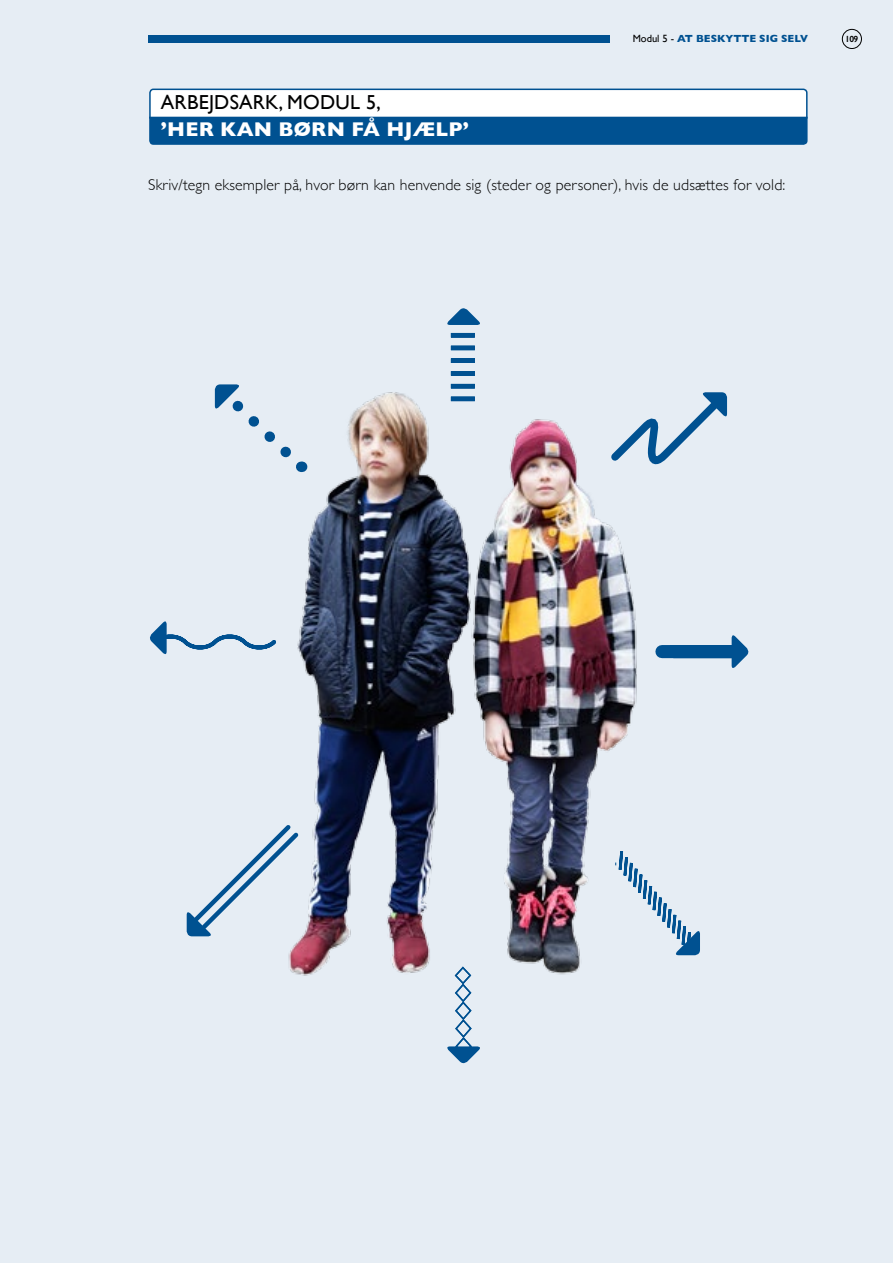
<style>
.page{position:relative;width:893px;height:1263px;background:#e6edf4}
.page>*{position:absolute;margin:0;border:0;box-sizing:border-box;transform-origin:0 0}
.t1{font:700 20.25px "Gill Sans";letter-spacing:.01em;color:#fff}
.t2{font:20.25px "Gill Sans";letter-spacing:.01em;color:#000}
.t3{font:300 15.75px "Gill Sans";letter-spacing:.01em;color:#000}
.t4{font:700 10.5px "Gill Sans";color:#005191}
.t5{font:600 9px "Gill Sans";color:#000}
.s1{font-weight:400;color:#000}
</style>
<div class="page">
<div style="left:148px;top:35px;width:462px;height:8px;background:#005191"></div>
<div style="left:842px;top:29px;width:20px;height:20px;border:1px solid #000;border-radius:50%"></div>
<svg style="left:149px;top:88px;width:659px;height:57px;background:#79a4c5"></svg>
<img style="left:288px;top:383px;width:408px;height:593px">
<svg style="left:604px;top:386px;width:124px;height:85px"></svg>
<svg style="left:215px;top:384px;width:93px;height:90px"></svg>
<svg style="left:732px;top:635px;width:17px;height:33px"></svg>
<svg style="left:187px;top:821px;width:115px;height:115px"></svg>
<svg style="left:612px;top:848px;width:88px;height:107px"></svg>
<svg style="left:447px;top:308px;width:33px;height:17px"></svg>
<hr style="left:451px;top:397px;width:24px;height:4px;background:#005191">
<hr style="left:451px;top:384px;width:24px;height:4px;background:#005191">
<div style="left:451px;top:371px;width:24px;height:5px;background:#005191"></div>
<div style="left:451px;top:358px;width:24px;height:5px;background:#005191"></div>
<hr style="left:451px;top:346px;width:24px;height:4px;background:#005191">
<hr style="left:451px;top:333px;width:24px;height:4px;background:#005191">
<svg style="left:445px;top:965px;width:37px;height:99px"></svg>
<svg style="left:150px;top:621px;width:126px;height:34px"></svg>
<div style="left:662px;top:645px;width:75px;height:13px;background:#005191"></div>
<p class="t4" style="left:633px;top:31px;width:177px"><span class="s1">Modul 5 -</span> AT BESKYTTE SIG SELV</p>
<p class="t5" style="left:845px;top:33px;width:14px">109</p>
<p class="t2" style="left:161px;top:90px;width:221px">ARBEJDSARK, MODUL 5,</p>
<p class="t1" style="left:161px;top:113px;width:309px">’HER KAN BØRN FÅ HJÆLP’</p>
<p class="t3" style="left:148px;top:172px;width:639px">Skriv/tegn eksempler på, hvor børn kan henvende sig (steder og personer), hvis de udsættes for vold:</p>
</div>
